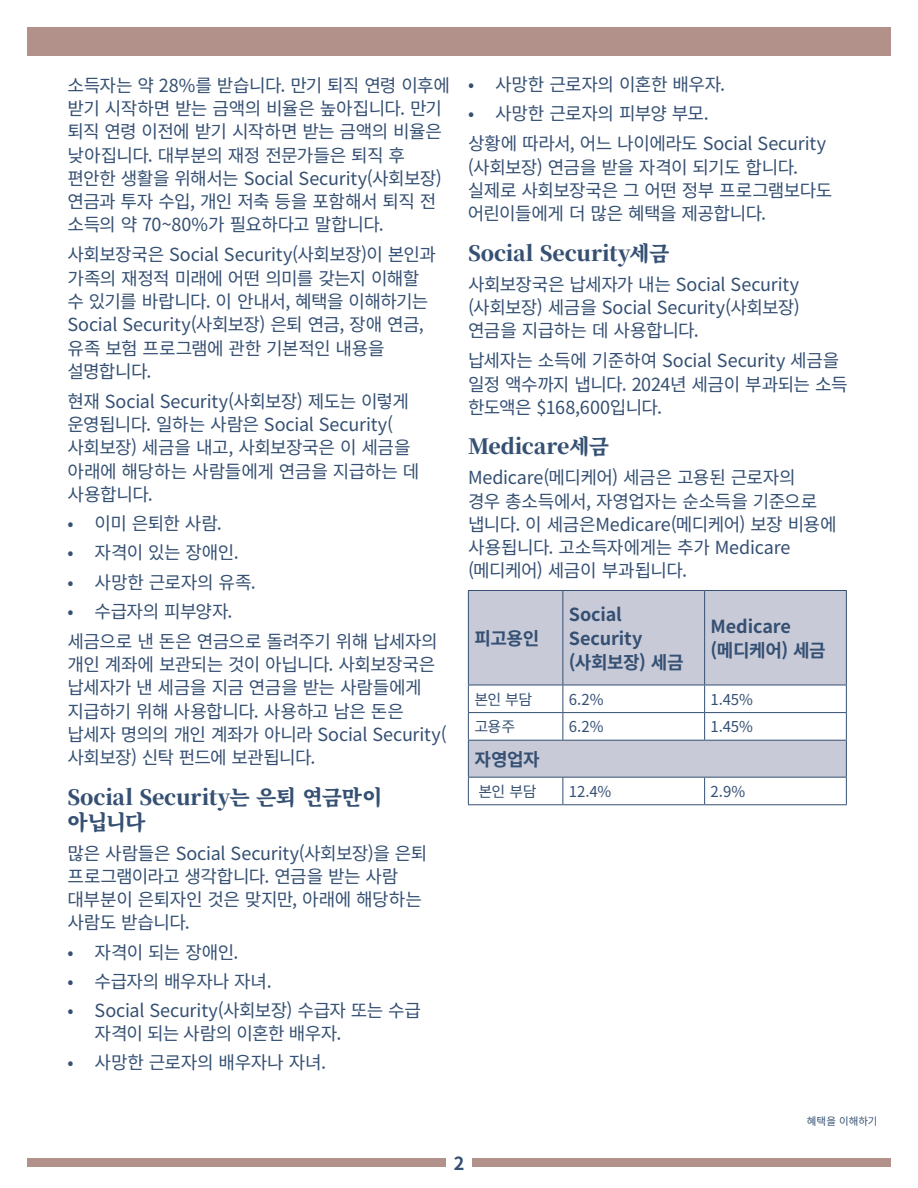
<style>
.page{position:relative;width:918px;height:1188px;background:#fff}
.page>*{position:absolute;margin:0;border:0;box-sizing:border-box;transform-origin:0 0}
.t1{font:900 21px/25.2px "Noto Serif CJ Kkr";letter-spacing:-.015em;color:#355073}
.t2{font:18px/23.2px "Noto Sans CJ Kkr";letter-spacing:-.025em;color:#355073}
.t3{font:700 18px/24px "Noto Sans CJ Kkr";letter-spacing:-.01em;color:#355073}
.t4{font:15px "Noto Sans CJ Kkr";letter-spacing:-.035em;color:#355073}
.t5{font:10.5px "Noto Sans CJ Kkr";color:#355073}
</style>
<div class="page">
<div style="left:27px;top:1159px;width:419px;height:8px;background:#b19189"></div>
<div style="left:472px;top:1159px;width:419px;height:8px;background:#b19189"></div>
<div style="left:27px;top:27px;width:864px;height:28px;background:#b19189"></div>
<svg style="left:469px;top:591px;width:377px;height:186px;fill:#c8cad7"></svg>
<hr style="left:468px;top:590px;width:95px;height:1px;background:#355073">
<hr style="left:468px;top:591px;width:1px;height:94px;background:#355073">
<hr style="left:563px;top:590px;width:142px;height:1px;background:#355073">
<hr style="left:562px;top:591px;width:1px;height:94px;background:#355073">
<hr style="left:705px;top:590px;width:142px;height:1px;background:#355073">
<hr style="left:704px;top:591px;width:1px;height:94px;background:#355073">
<hr style="left:846px;top:591px;width:1px;height:94px;background:#355073">
<hr style="left:468px;top:685px;width:95px;height:1px;background:#355073">
<hr style="left:563px;top:685px;width:142px;height:1px;background:#355073">
<hr style="left:705px;top:685px;width:142px;height:1px;background:#355073">
<hr style="left:468px;top:712px;width:95px;height:1px;background:#355073">
<svg style="left:468px;top:685px;width:1px;height:55px"></svg>
<hr style="left:563px;top:712px;width:142px;height:1px;background:#355073">
<svg style="left:562px;top:685px;width:1px;height:55px"></svg>
<hr style="left:705px;top:712px;width:142px;height:1px;background:#355073">
<svg style="left:704px;top:685px;width:1px;height:55px"></svg>
<svg style="left:846px;top:685px;width:1px;height:55px"></svg>
<hr style="left:468px;top:740px;width:95px;height:1px;background:#355073">
<hr style="left:468px;top:741px;width:1px;height:36px;background:#355073">
<hr style="left:563px;top:740px;width:142px;height:1px;background:#355073">
<hr style="left:705px;top:740px;width:142px;height:1px;background:#355073">
<hr style="left:846px;top:741px;width:1px;height:36px;background:#355073">
<hr style="left:468px;top:777px;width:95px;height:1px;background:#355073">
<svg style="left:468px;top:778px;width:1px;height:26px"></svg>
<hr style="left:563px;top:777px;width:142px;height:1px;background:#355073">
<svg style="left:562px;top:778px;width:1px;height:26px"></svg>
<hr style="left:705px;top:777px;width:142px;height:1px;background:#355073">
<svg style="left:704px;top:778px;width:1px;height:26px"></svg>
<svg style="left:846px;top:778px;width:1px;height:26px"></svg>
<hr style="left:468px;top:804px;width:95px;height:1px;background:#355073">
<hr style="left:563px;top:804px;width:142px;height:1px;background:#355073">
<hr style="left:705px;top:804px;width:142px;height:1px;background:#355073">
<p class="t2" style="left:68px;top:74px;width:384px">소득자는 약 28%를 받습니다. 만기 퇴직 연령 이후에 받기 시작하면 받는 금액의 비율은 높아집니다. 만기 퇴직 연령 이전에 받기 시작하면 받는 금액의 비율은 낮아집니다. 대부분의 재정 전문가들은 퇴직 후 편안한 생활을 위해서는 Social Security(사회보장) 연금과 투자 수입, 개인 저축 등을 포함해서 퇴직 전 소득의 약 70~80%가 필요하다고 말합니다.</p>
<p class="t2" style="left:68px;top:244px;width:370px">사회보장국은 Social Security(사회보장)이 본인과 가족의 재정적 미래에 어떤 의미를 갖는지 이해할 수 있기를 바랍니다. 이 안내서, 혜택을 이해하기는<br>Social Security(사회보장) 은퇴 연금, 장애 연금, 유족 보험 프로그램에 관한 기본적인 내용을 설명합니다.</p>
<p class="t2" style="left:68px;top:390px;width:354px">현재 Social Security(사회보장) 제도는 이렇게 운영됩니다. 일하는 사람은 Social Security( 사회보장) 세금을 내고, 사회보장국은 이 세금을 아래에 해당하는 사람들에게 연금을 지급하는 데 사용합니다.</p>
<p class="t2" style="left:68px;top:512px;width:156px">• 이미 은퇴한 사람.</p>
<p class="t2" style="left:68px;top:541px;width:173px">• 자격이 있는 장애인.</p>
<p class="t2" style="left:68px;top:571px;width:190px">• 사망한 근로자의 유족.</p>
<p class="t2" style="left:68px;top:600px;width:167px">• 수급자의 피부양자.</p>
<p class="t2" style="left:68px;top:630px;width:381px">세금으로 낸 돈은 연금으로 돌려주기 위해 납세자의 개인 계좌에 보관되는 것이 아닙니다. 사회보장국은 납세자가 낸 세금을 지금 연금을 받는 사람들에게 지급하기 위해 사용합니다. 사용하고 남은 돈은 납세자 명의의 개인 계좌가 아니라 Social Security( 사회보장) 신탁 펀드에 보관됩니다.</p>
<h2 class="t1" style="left:68px;top:785px;width:316px">Social Security는 은퇴 연금만이 아닙니다</h2>
<p class="t2" style="left:68px;top:842px;width:361px">많은 사람들은 Social Security(사회보장)을 은퇴 프로그램이라고 생각합니다. 연금을 받는 사람 대부분이 은퇴자인 것은 맞지만, 아래에 해당하는 사람도 받습니다.</p>
<p class="t2" style="left:68px;top:941px;width:173px">• 자격이 되는 장애인.</p>
<p class="t2" style="left:68px;top:970px;width:206px">• 수급자의 배우자나 자녀.</p>
<p class="t2" style="left:94px;top:1000px;width:328px;line-height:22.5px;text-indent:-27px">• Social Security(사회보장) 수급자 또는 수급 자격이 되는 사람의 이혼한 배우자.</p>
<p class="t2" style="left:68px;top:1051px;width:260px">• 사망한 근로자의 배우자나 자녀.</p>
<p class="t2" style="left:468px;top:73px;width:259px">• 사망한 근로자의 이혼한 배우자.</p>
<p class="t2" style="left:468px;top:103px;width:242px">• 사망한 근로자의 피부양 부모.</p>
<p class="t2" style="left:468px;top:133px;width:366px">상황에 따라서, 어느 나이에라도 Social Security (사회보장) 연금을 받을 자격이 되기도 합니다. 실제로 사회보장국은 그 어떤 정부 프로그램보다도 어린이들에게 더 많은 혜택을 제공합니다.</p>
<h2 class="t1" style="left:468px;top:241px;width:203px">Social Security세금</h2>
<p class="t2" style="left:468px;top:273px;width:333px;text-align:justify">사회보장국은 납세자가 내는 Social Security (사회보장) 세금을 Social Security(사회보장) 연금을 지급하는 데 사용합니다.</p>
<p class="t2" style="left:468px;top:349px;width:381px">납세자는 소득에 기준하여 Social Security 세금을 일정 액수까지 냅니다. 2024년 세금이 부과되는 소득 한도액은 $168,600입니다.</p>
<h2 class="t1" style="left:468px;top:435px;width:143px">Medicare세금</h2>
<p class="t2" style="left:468px;top:467px;width:370px">Medicare(메디케어) 세금은 고용된 근로자의<br>경우 총소득에서, 자영업자는 순소득을 기준으로 냅니다. 이 세금은Medicare(메디케어) 보장 비용에 사용됩니다. 고소득자에게는 추가 Medicare (메디케어) 세금이 부과됩니다.</p>
<p class="t3" style="left:474px;top:627px;width:66px">피고용인</p>
<p class="t3" style="left:569px;top:603px;width:116px">Social<br>Security (사회보장) 세금</p>
<p class="t3" style="left:711px;top:615px;width:117px">Medicare (메디케어) 세금</p>
<p class="t4" style="left:474px;top:691px;width:59px">본인 부담</p>
<p class="t4" style="left:569px;top:691px;width:36px">6.2%</p>
<p class="t4" style="left:711px;top:691px;width:44px">1.45%</p>
<p class="t4" style="left:474px;top:718px;width:42px">고용주</p>
<p class="t4" style="left:569px;top:718px;width:36px">6.2%</p>
<p class="t4" style="left:711px;top:718px;width:44px">1.45%</p>
<p class="t3" style="left:474px;top:748px;width:67px">자영업자</p>
<p class="t4" style="left:478px;top:783px;width:59px">본인 부담</p>
<p class="t4" style="left:569px;top:783px;width:44px">12.4%</p>
<p class="t4" style="left:711px;top:783px;width:36px">2.9%</p>
<p class="t5" style="left:807px;top:1115px;width:72px">혜택을 이해하기</p>
<p class="t3" style="left:454px;top:1151px;width:12px">2</p>
</div>
